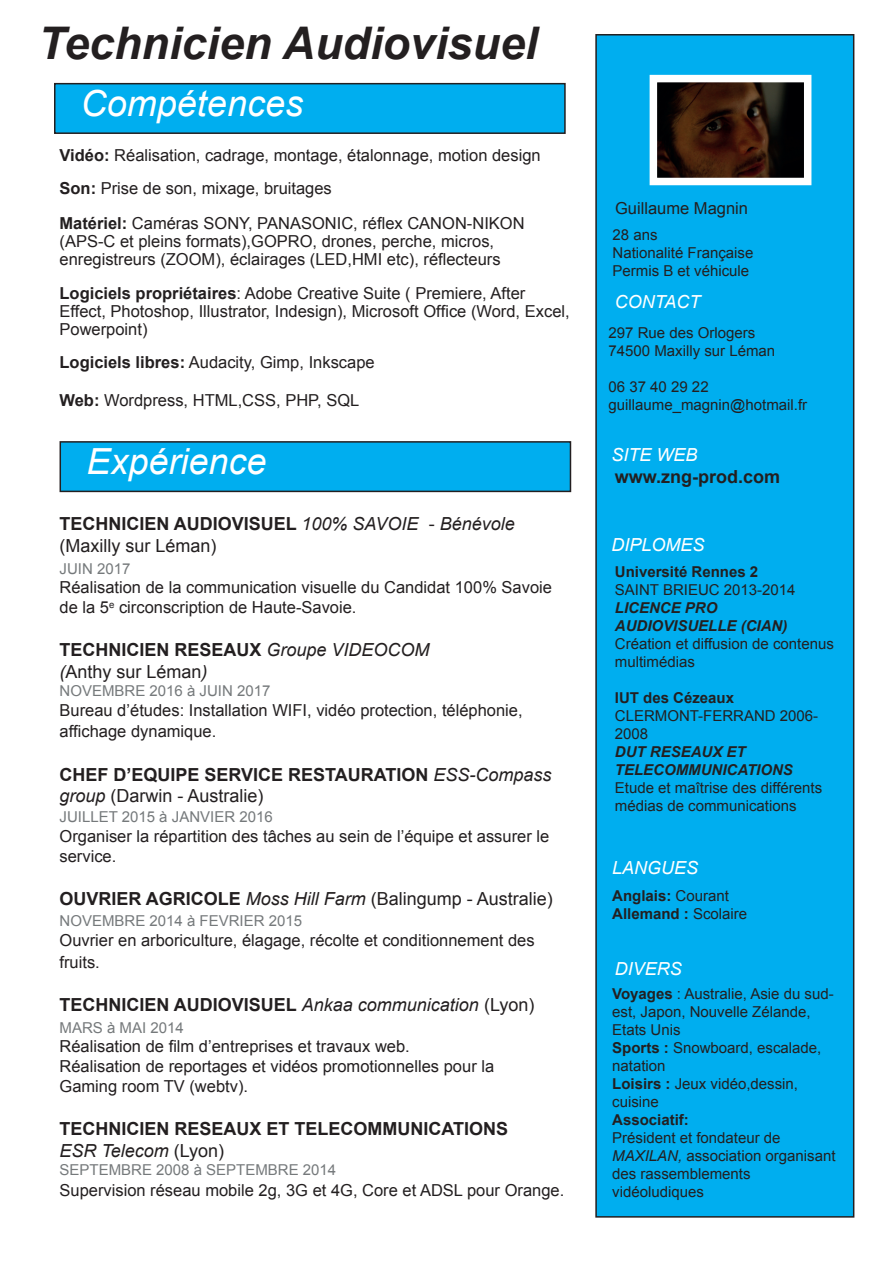
<style>
.page{position:relative;width:893px;height:1263px;background:#fff}
.page>*{position:absolute;margin:0;border:0;box-sizing:border-box;transform-origin:0 0}
.t1{font:italic 700 45px "Arial";color:#231f20}
.t2{font:italic 36px "Arial";color:#fff}
.t3{font:700 18px/21.6px "Arial";color:#231f20}
.t4{font:18px "Arial";color:#231f20}
.t5{font:italic 18px "Arial";color:#fff}
.t6{font:16.5px/18px "Arial";color:#231f20}
.t7{font:15px/18px "Arial";color:#231f20}
.t8{font:15px "Arial";color:#75797b}
.t9{font:700 15px/18px "Arial";color:#231f20}
.t10{font:italic 700 15px/18px "Arial";color:#231f20}
.s1{font-weight:700}
.s2{font-weight:400;font-style:italic}
.s3{font-weight:400}
.s4{font-style:italic}
</style>
<div class="page">
<div style="left:596px;top:35px;width:258px;height:1182px;background:#00aeef"></div>
<div style="left:595px;top:34px;width:259px;height:1183px;border:2px solid #231f20"></div>
<div style="left:55px;top:84px;width:510px;height:49px;background:#00aeef"></div>
<div style="left:54px;top:83px;width:512px;height:51px;border:2px solid #231f20"></div>
<img style="left:659px;top:84px;width:143px;height:92px">
<div style="left:650px;top:75px;width:161px;height:110px;border:8px solid #fff"></div>
<div style="left:60px;top:442px;width:510px;height:49px;background:#00aeef"></div>
<div style="left:60px;top:441px;width:511px;height:51px;border:2px solid #231f20"></div>
<h1 class="t1" style="left:38px;top:14px;width:501px">Technicien Audiovisuel</h1>
<h2 class="t2" style="left:81px;top:80px;width:224px">Compétences</h2>
<p class="t6" style="left:60px;top:139px;width:483px;line-height:33px"><span class="s1">Vidéo:</span> Réalisation, cadrage, montage, étalonnage, motion design<br><span class="s1">Son:</span> Prise de son, mixage, bruitages</p>
<p class="t6" style="left:60px;top:214px;width:467px"><span class="s1">Matériel:</span> Caméras SONY, PANASONIC, réflex CANON-NIKON (APS-C et pleins formats),GOPRO, drones, perche, micros, enregistreurs (ZOOM), éclairages (LED,HMI etc), réflecteurs</p>
<p class="t6" style="left:60px;top:285px;width:512px"><span class="s1">Logiciels propriétaires</span>: Adobe Creative Suite ( Premiere, After<br>Effect, Photoshop, Illustrator, Indesign), Microsoft Office (Word, Excel,<br>Powerpoint)</p>
<p class="t6" style="left:60px;top:354px;width:317px"><span class="s1">Logiciels libres:</span> Audacity, Gimp, Inkscape</p>
<p class="t6" style="left:60px;top:392px;width:301px"><span class="s1">Web:</span> Wordpress, HTML,CSS, PHP, SQL</p>
<h2 class="t2" style="left:86px;top:438px;width:182px">Expérience</h2>
<p class="t3" style="left:60px;top:514px;width:457px">TECHNICIEN AUDIOVISUEL <span class="s2">100% SAVOIE</span> <span class="s3">-</span> <span class="s2">Bénévole </span><span class="s3">(Maxilly sur Léman)</span></p>
<p class="t8" style="left:60px;top:558px;width:72px">JUIN 2017</p>
<p class="t6" style="left:60px;top:578px;width:494px;line-height:19.8px">Réalisation de la communication visuelle du Candidat 100% Savoie de la 5<sup>e</sup> circonscription de Haute-Savoie.</p>
<p class="t3" style="left:60px;top:640px;width:372px">TECHNICIEN RESEAUX <span class="s2">Groupe VIDEOCOM (</span><span class="s3">Anthy sur Léman</span><span class="s2">)</span></p>
<p class="t8" style="left:60px;top:681px;width:212px">NOVEMBRE 2016 à JUIN 2017</p>
<p class="t6" style="left:60px;top:699px;width:465px;line-height:21.6px">Bureau d’études: Installation WIFI, vidéo protection, téléphonie, affichage dynamique.</p>
<p class="t3" style="left:60px;top:764px;width:494px">CHEF D’EQUIPE SERVICE RESTAURATION <span class="s2">ESS-Compass group</span> <span class="s3">(Darwin - Australie)</span></p>
<p class="t8" style="left:60px;top:807px;width:215px">JUILLET 2015 à JANVIER 2016</p>
<p class="t6" style="left:60px;top:826px;width:491px;line-height:19.8px">Organiser la répartition des tâches au sein de l’équipe et assurer le service.</p>
<p class="t4" style="left:60px;top:887px;width:495px"><span class="s1">OUVRIER AGRICOLE</span> <span class="s4">Moss Hill Farm</span> (Balingump - Australie)</p>
<p class="t8" style="left:60px;top:911px;width:244px">NOVEMBRE 2014 à FEVRIER 2015</p>
<p class="t6" style="left:60px;top:930px;width:477px;line-height:21.6px">Ouvrier en arboriculture, élagage, récolte et conditionnement des fruits.</p>
<p class="t3" style="left:60px;top:994px;width:476px">TECHNICIEN AUDIOVISUEL <span class="s2">Ankaa communication</span> <span class="s3">(Lyon)</span></p>
<p class="t8" style="left:60px;top:1017px;width:126px">MARS à MAI 2014</p>
<p class="t6" style="left:60px;top:1037px;width:436px;line-height:19.8px">Réalisation de film d’entreprises et travaux web.<br>Réalisation de reportages et vidéos promotionnelles pour la<br>Gaming room TV (webtv).</p>
<p class="t3" style="left:60px;top:1119px;width:450px">TECHNICIEN RESEAUX ET TELECOMMUNICATIONS<br><span class="s2">ESR Telecom</span> <span class="s3">(Lyon)</span></p>
<p class="t8" style="left:60px;top:1160px;width:278px">SEPTEMBRE 2008 à SEPTEMBRE 2014</p>
<p class="t6" style="left:60px;top:1182px;width:506px">Supervision réseau mobile 2g, 3G et 4G, Core et ADSL pour Orange.</p>
<p class="t6" style="left:615px;top:199px;width:134px">Guillaume Magnin</p>
<p class="t7" style="left:613px;top:226px;width:142px">28 ans<br>Nationalité Française<br>Permis B et véhicule</p>
<p class="t5" style="left:615px;top:290px;width:87px">CONTACT</p>
<p class="t7" style="left:609px;top:324px;width:168px">297 Rue des Orlogers<br>74500 Maxilly sur Léman</p>
<p class="t7" style="left:609px;top:378px;width:200px">06 37 40 29 22 guillaume_magnin@hotmail.fr</p>
<p class="t5" style="left:611px;top:443px;width:88px">SITE WEB</p>
<p class="t3" style="left:615px;top:466px;width:167px">www.zng-prod.com</p>
<p class="t5" style="left:611px;top:533px;width:95px">DIPLOMES</p>
<p class="t9" style="left:615px;top:563px;width:145px">Université Rennes 2</p>
<p class="t7" style="left:615px;top:581px;width:182px">SAINT BRIEUC 2013-2014</p>
<p class="t10" style="left:615px;top:599px;width:174px">LICENCE PRO<br>AUDIOVISUELLE (CIAN)</p>
<p class="t7" style="left:615px;top:635px;width:221px">Création et diffusion de contenus multimédias</p>
<p class="t9" style="left:615px;top:689px;width:121px">IUT des Cézeaux</p>
<p class="t7" style="left:615px;top:707px;width:205px">CLERMONT-FERRAND 2006-<br>2008</p>
<p class="t10" style="left:615px;top:743px;width:180px">DUT RESEAUX ET<br>TELECOMMUNICATIONS</p>
<p class="t7" style="left:615px;top:779px;width:209px">Etude et maîtrise des différents médias de communications</p>
<p class="t5" style="left:612px;top:856px;width:88px">LANGUES</p>
<p class="t9" style="left:612px;top:887px;width:137px">Anglais: <span class="s3">Courant<br></span>Allemand : <span class="s3">Scolaire</span></p>
<p class="t5" style="left:615px;top:957px;width:69px">DIVERS</p>
<p class="t7" style="left:612px;top:985px;width:223px"><span class="s1">Voyages</span> : Australie, Asie du sud&shy;est, Japon, Nouvelle Zélande,<br>Etats Unis<br><span class="s1">Sports :</span> Snowboard, escalade, natation<br><span class="s1">Loisirs :</span> Jeux vidéo,dessin, cuisine</p>
<p class="t9" style="left:612px;top:1111px;width:78px">Associatif:</p>
<p class="t7" style="left:612px;top:1129px;width:225px">Président et fondateur de<br><span class="s4">MAXILAN,</span> association organisant des rassemblements vidéoludiques</p>
</div>
